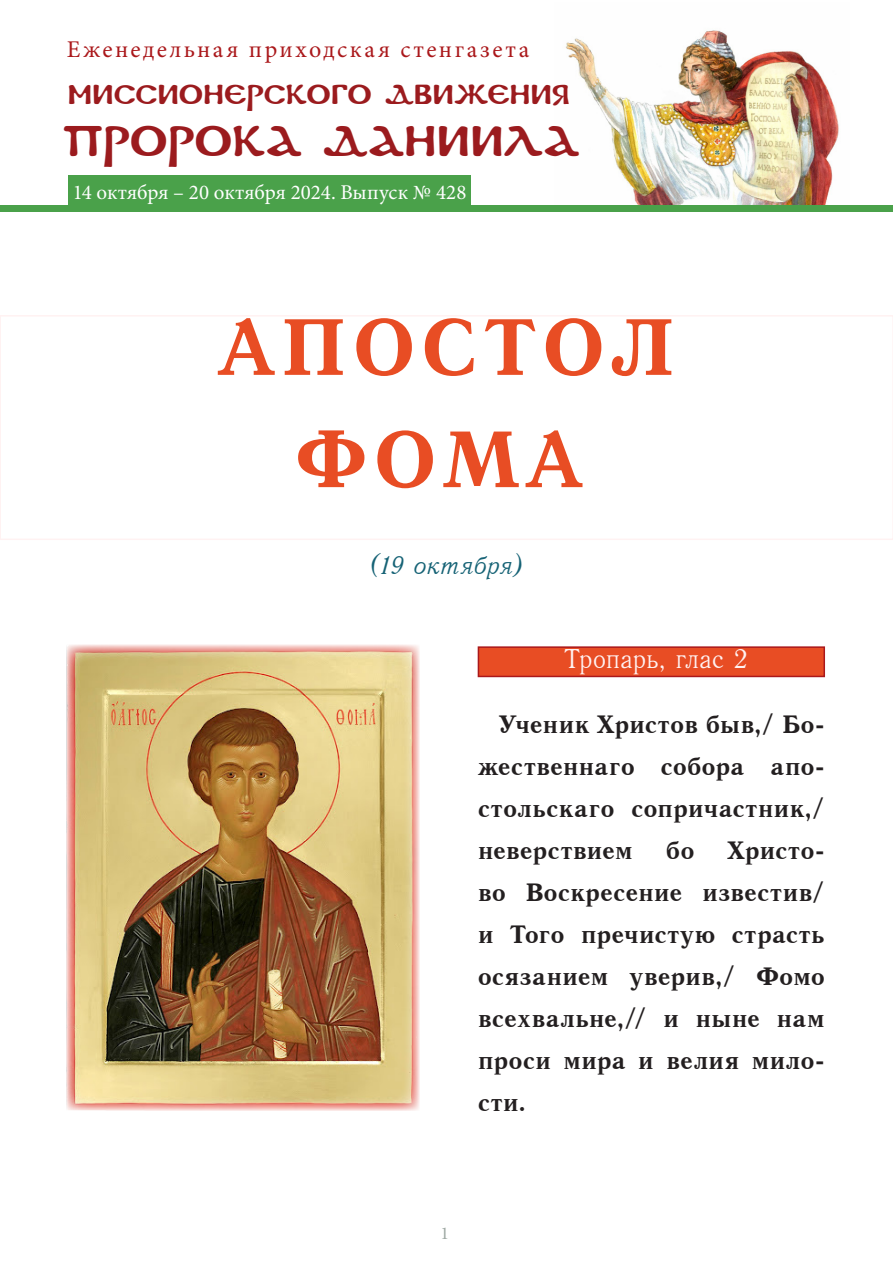
<style>
.page{position:relative;width:893px;height:1263px;background:#fff}
.page>*{position:absolute;margin:0;border:0;box-sizing:border-box;transform-origin:0 0}
.Название{font:81px "Quant Antiqua C Bold";letter-spacing:.07em;color:#e84d24}
.t1{font:42px "DS Coptic";letter-spacing:.005em;color:#9b1b1e}
.t2{font:27px "DS Coptic";letter-spacing:.005em;color:#9b1b1e}
.Тропарь_белый{font:27px "Antiqua";letter-spacing:-.015em;color:#fff2f2}
._2__Основной_текст{font:25.5px/42px "Quant Antiqua C Bold";letter-spacing:-.01em;color:#231f20;text-align:justify}
.Курсив_число_святого{font:25.5px "Quant Antiqua C Italic";letter-spacing:-.025em;color:#156275}
.t3{font:24px "Minion Pro";letter-spacing:.105em;color:#aa181b}
.t4{font:21px "Minion Pro";letter-spacing:-.005em;color:#fff}
.t5{font:18px "Minion Pro";color:#9fa9a4}
</style>
<div class="page">
<img style="left:555px;top:30px;width:295px;height:176px">
<div style="left:68px;top:175px;width:403px;height:34px;background:#4aa14a"></div>
<svg style="left:0;top:315px;width:893px;height:225px"></svg>
<div style="left:0;top:206px;width:893px;height:6px;background:#4aa14a"></div>
<svg style="left:892px;top:474px;width:1px;height:28px"></svg>
<img style="left:66px;top:645px;width:353px;height:466px">
<div style="left:478px;top:647px;width:346px;height:29px;background:#e84d24"></div>
<div style="left:478px;top:646px;width:347px;height:31px;border:2px solid #aa181b"></div>
<p class="t3" style="left:67px;top:33px;width:464px">Еженедельная приходская стенгазета</p>
<p class="t2" style="left:68px;top:77px;width:504px">Миссионерского движения</p>
<p class="t1" style="left:62px;top:113px;width:519px">ПРОРОКА ДАНИИЛА</p>
<p class="t4" style="left:73px;top:178px;width:395px">14 октября – 20 октября 2024. Выпуск № 428</p>
<p class="Название" style="left:218px;top:304px;width:459px">АПОСТОЛ</p>
<p class="Название" style="left:294px;top:416px;width:290px">ФОМА</p>
<p class="Курсив_число_святого" style="left:368px;top:550px;width:159px">(19 октября)</p>
<p class="Тропарь_белый" style="left:564px;top:644px;width:185px">Тропарь, глас 2</p>
<p class="_2__Основной_текст" style="left:478px;top:703px;width:349px;text-indent:21px">Ученик Христов быв,/ Бо&shy;жественнаго собора апо&shy;стольскаго сопричастник,/ неверствием</p>
<p class="_2__Основной_текст" style="left:666px;top:829px;width:31px">бо</p>
<p class="_2__Основной_текст" style="left:478px;top:829px;width:349px;text-indent:249px">Христо&shy;во Воскресение известив/ и Того пречистую страсть осязанием уверив,/ Фомо всехвальне,// и ныне нам проси мира и велия мило&shy;сти.</p>
<p class="t5" style="left:440px;top:1221px;width:10px">1</p>
</div>
